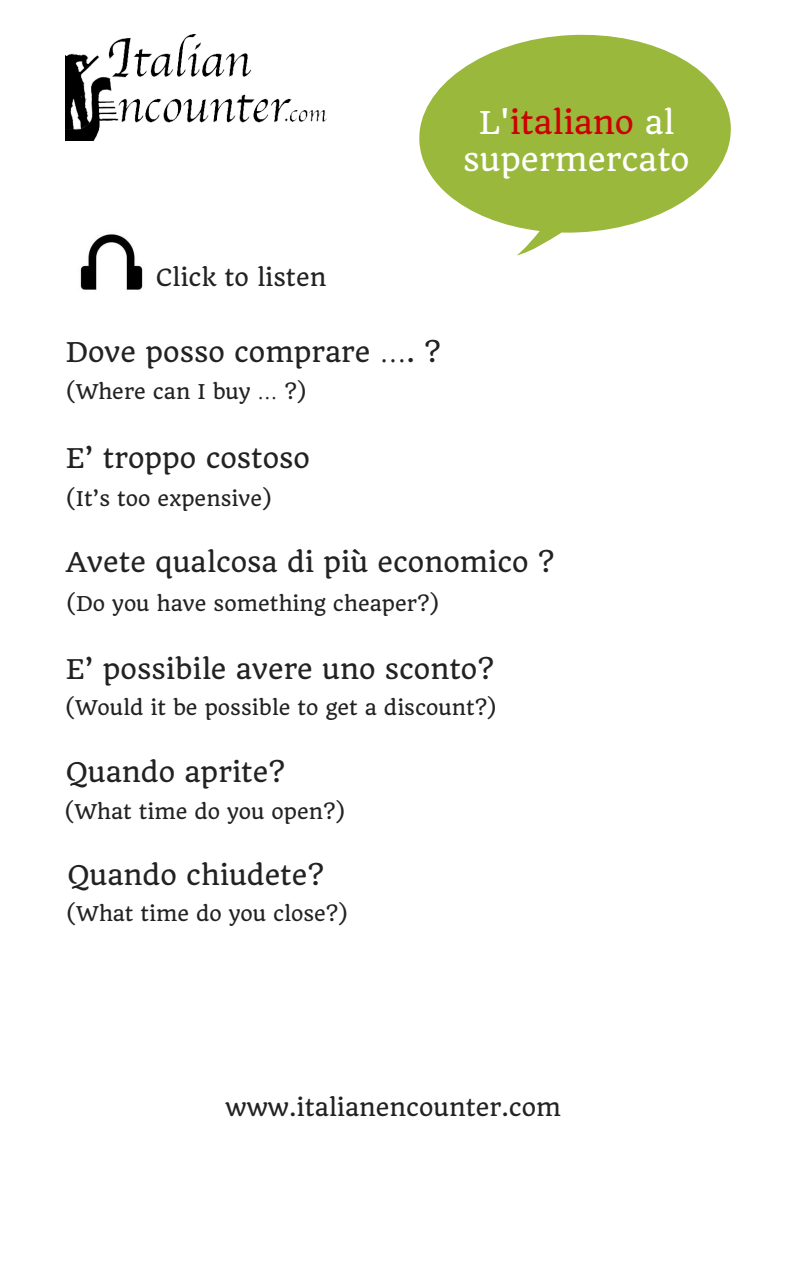
<style>
.page{position:relative;width:793px;height:1266px;background:#fff}
.page>*{position:absolute;margin:0;border:0;box-sizing:border-box;transform-origin:0 0}
.t1{font:30.67px/37.1px "Quando";color:#fff;text-align:center}
.t2{font:26.55px "Quando";color:#222}
.t3{font:23.17px "Quando";color:#222}
.t4{font:19.88px "Quando";color:#222}
.s1{color:#c00}
.s2{font-family:"Liberation Serif"}
</style>
<div class="page">
<img style="left:66px;top:34px;width:261px;height:107px">
<svg style="left:419px;top:34px;width:312px;height:221px;fill:#99b83c"></svg>
<img style="left:80px;top:234px;width:63px;height:56px">
<h1 class="t1" style="left:463px;top:104px;width:228px">L'<span class="s1">italiano</span> al supermercato</h1>
<p class="t3" style="left:156px;top:263px;width:172px">Click to listen</p>
<h2 class="t2" style="left:66px;top:335px;width:376px">Dove posso comprare <span class="s2">…</span>. ?</h2>
<p class="t4" style="left:66px;top:379px;width:241px">(Where can I buy <span class="s2">…</span> ?)</p>
<h2 class="t2" style="left:66px;top:442px;width:246px">E’ troppo costoso</h2>
<p class="t4" style="left:66px;top:486px;width:207px">(It’s too expensive)</p>
<h2 class="t2" style="left:66px;top:545px;width:490px">Avete qualcosa di più economico ?</h2>
<p class="t4" style="left:67px;top:591px;width:373px">(Do you have something cheaper?)</p>
<h2 class="t2" style="left:66px;top:652px;width:429px">E’ possibile avere uno sconto?</h2>
<p class="t4" style="left:66px;top:695px;width:432px">(Would it be possible to get a discount?)</p>
<h2 class="t2" style="left:66px;top:756px;width:220px">Quando aprite?</h2>
<p class="t4" style="left:65px;top:799px;width:281px">(What time do you open?)</p>
<h2 class="t2" style="left:67px;top:858px;width:258px">Quando chiudete?</h2>
<p class="t4" style="left:67px;top:901px;width:282px">(What time do you close?)</p>
<p class="t3" style="left:225px;top:1093px;width:337px">www.italianencounter.com</p>
</div>
